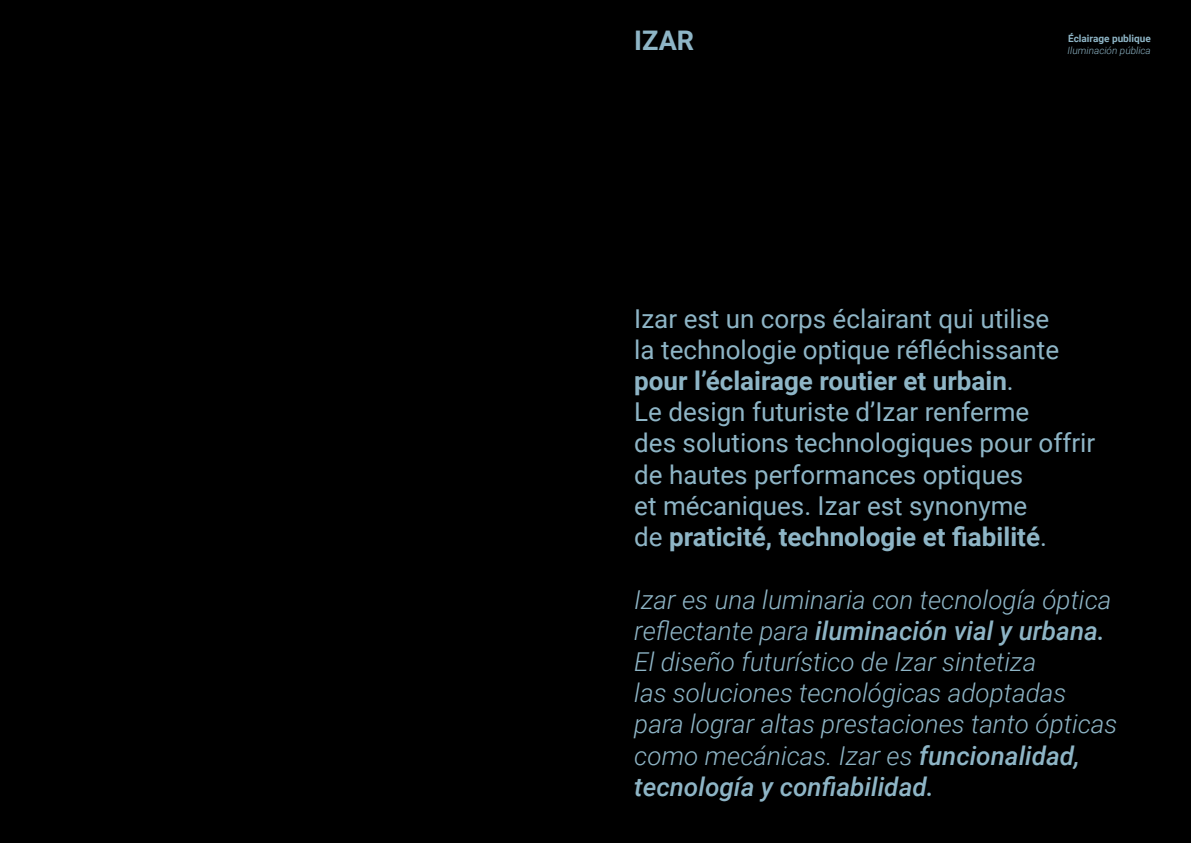
<style>
.page{position:relative;width:1191px;height:843px;background:#000}
.page>*{position:absolute;margin:0;border:0;box-sizing:border-box;transform-origin:0 0}
.t1{font:700 27px "Roboto";color:#8eb5c6}
.t2{font:italic 300 26px/31.2px "Roboto";color:#8eb5c6}
.t3{font:26px "Roboto";color:#8eb5c6}
.t4{font:700 26px "Roboto";color:#8eb5c6}
.t5{font:italic 500 26px "Roboto";color:#8eb5c6}
.t6{font:italic 300 10px "Roboto";color:#8eb5c6}
.t7{font:700 10px "Roboto";color:#8eb5c6}
.s1{font-weight:400}
.s2{font-weight:300}
.s3{font-weight:500}
</style>
<div class="page">
<p class="t1" style="left:634px;top:21px;width:61px">IZAR</p>
<p class="t7" style="left:1068px;top:32px;width:84px">Éclairage publique</p>
<p class="t6" style="left:1067px;top:44px;width:85px">Iluminación pública</p>
<p class="t3" style="left:634px;top:300px;width:416px">Izar est un corps éclairant qui utilise</p>
<p class="t3" style="left:634px;top:331px;width:426px">la technologie optique réfléchissante</p>
<p class="t4" style="left:634px;top:363px;width:381px">pour l’éclairage routier et urbain<span class="s1">.</span></p>
<p class="t3" style="left:634px;top:394px;width:396px">Le design futuriste d’Izar renferme</p>
<p class="t3" style="left:634px;top:425px;width:462px">des solutions technologiques pour offrir</p>
<p class="t3" style="left:634px;top:456px;width:390px">de hautes performances optiques</p>
<p class="t3" style="left:634px;top:487px;width:394px">et mécaniques. Izar est synonyme</p>
<p class="t4" style="left:634px;top:519px;width:414px"><span class="s1">de</span> praticité, technologie et fiabilité<span class="s1">.</span></p>
<p class="t2" style="left:634px;top:583px;width:478px">Izar es una luminaria con tecnología óptica</p>
<p class="t5" style="left:634px;top:612px;width:472px"><span class="s2">reflectante para</span> iluminación vial y urbana.</p>
<p class="t2" style="left:634px;top:645px;width:403px">El diseño futurístico de Izar sintetiza</p>
<p class="t2" style="left:634px;top:676px;width:434px">las soluciones tecnológicas adoptadas</p>
<p class="t2" style="left:634px;top:707px;width:485px">para lograr altas prestaciones tanto ópticas como mecánicas. Izar es <span class="s3">funcionalidad, tecnología y confiabilidad.</span></p>
</div>
